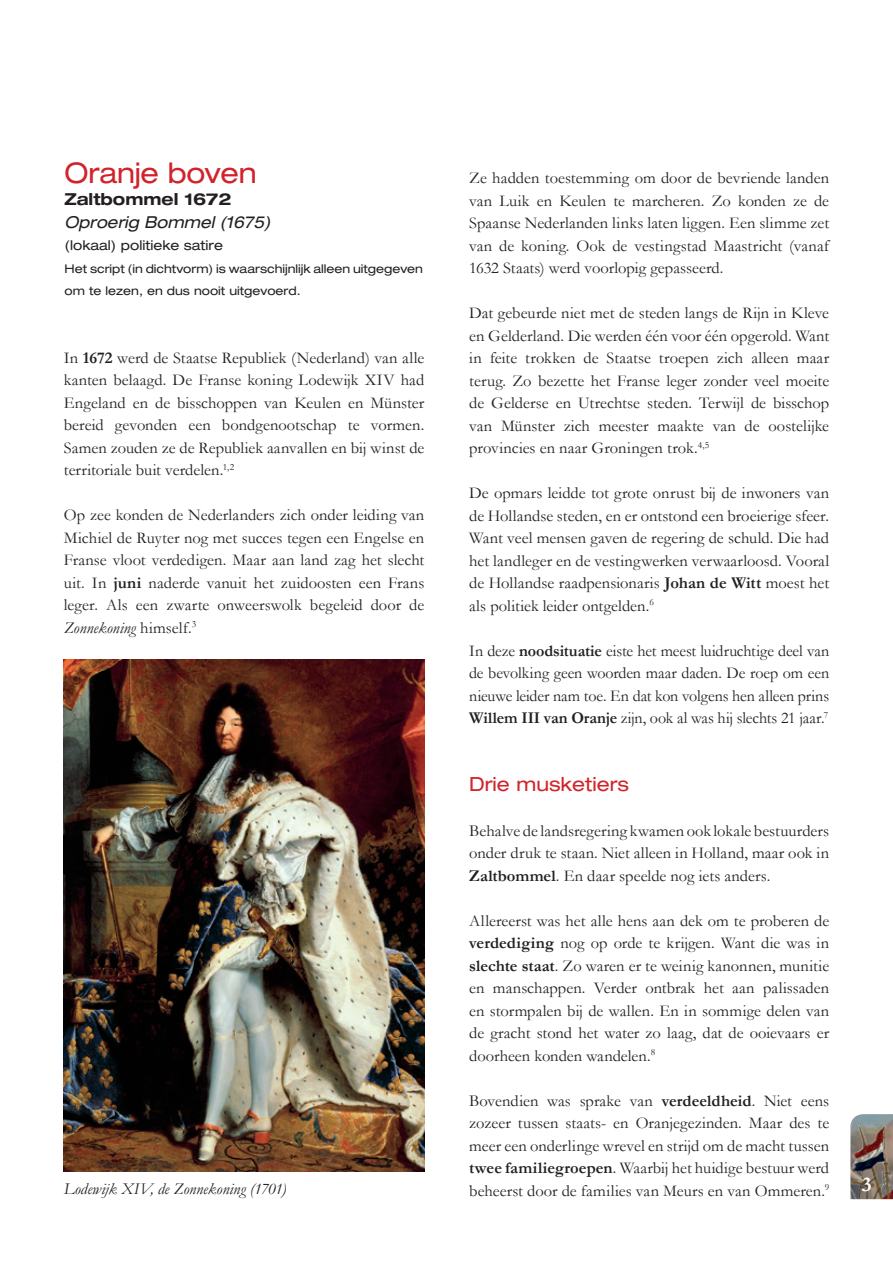
<style>
.page{position:relative;width:893px;height:1263px;background:#fff}
.page>*{position:absolute;margin:0;border:0;box-sizing:border-box;transform-origin:0 0}
.t1{font:expanded 28.5px "Helvetica Neue";letter-spacing:-.01em;color:#d1232a}
.t2{font:700 21px "Garamond";color:#fff}
.t3{font:expanded 19.5px "Helvetica Neue";color:#d1232a}
.t4{font:16.5px/22.5px "Garamond";letter-spacing:.005em;color:#231f20;text-align:justify}
.t5{font:italic 16.5px "Garamond";color:#231f20}
.t6{font:italic expanded 16.5px "Helvetica Neue";color:#231f20}
.t7{font:700 expanded 16.5px "Helvetica Neue";color:#231f20}
.t8{font:expanded 13.5px "Helvetica Neue";color:#231f20}
.t9{font:expanded 12px/22.5px "Helvetica Neue";color:#231f20}
.t10{font:9.6px "Garamond";color:#231f20}
.s1{font-weight:700}
.s2{font-style:italic}
</style>
<div class="page">
<img style="left:64px;top:659px;width:361px;height:513px">
<img style="left:850px;top:1114px;width:43px;height:85px">
<h1 class="t1" style="left:65px;top:155px;width:194px">Oranje boven</h1>
<p class="t7" style="left:65px;top:189px;width:168px">Zaltbommel 1672</p>
<p class="t6" style="left:65px;top:212px;width:207px">Oproerig Bommel (1675)</p>
<p class="t8" style="left:65px;top:237px;width:160px">(lokaal) politieke satire</p>
<p class="t9" style="left:65px;top:257px;width:360px">Het script (in dichtvorm) is waarschijnlijk alleen uitgegeven om te lezen, en dus nooit uitgevoerd.</p>
<p class="t4" style="left:64px;top:346px;width:362px">In <span class="s1">1672</span> werd de Staatse Republiek (Nederland) van alle kanten belaagd. De Franse koning Lodewijk XIV had Engeland en de bisschoppen van Keulen en Münster bereid gevonden een bondgenootschap te vormen.<br>Samen zouden ze de Republiek aanvallen en bij winst de territoriale buit verdelen.<sup>1,2</sup></p>
<p class="t4" style="left:64px;top:504px;width:362px">Op zee konden de Nederlanders zich onder leiding van Michiel de Ruyter nog met succes tegen een Engelse en Franse vloot verdedigen. Maar aan land zag het slecht uit. In <span class="s1">juni</span> naderde vanuit het zuidoosten een Frans leger. Als een zwarte onweerswolk begeleid door de <span class="s2">Zonnekoning</span> himself.<sup>3</sup></p>
<p class="t4" style="left:469px;top:166px;width:362px">Ze hadden toestemming om door de bevriende landen van Luik en Keulen te marcheren. Zo konden ze de Spaanse Nederlanden links laten liggen. Een slimme zet van de koning. Ook de vestingstad Maastricht (vanaf 1632 Staats) werd voorlopig gepasseerd.</p>
<p class="t4" style="left:469px;top:301px;width:362px">Dat gebeurde niet met de steden langs de Rijn in Kleve en Gelderland. Die werden één voor één opgerold. Want in feite trokken de Staatse troepen zich alleen maar terug. Zo bezette het Franse leger zonder veel moeite de Gelderse en Utrechtse steden. Terwijl de bisschop van Münster zich meester maakte van de oostelijke provincies en naar Groningen trok.<sup>4,5</sup></p>
<p class="t4" style="left:469px;top:481px;width:362px">De opmars leidde tot grote onrust bij de inwoners van de Hollandse steden, en er ontstond een broeierige sfeer.<br>Want veel mensen gaven de regering de schuld. Die had het landleger en de vestingwerken verwaarloosd. Vooral de Hollandse raadpensionaris <span class="s1">Johan de Witt</span> moest het als politiek leider ontgelden.<sup>6</sup></p>
<p class="t4" style="left:469px;top:639px;width:362px">In deze <span class="s1">noodsituatie</span> eiste het meest luidruchtige deel van de bevolking geen woorden maar daden. De roep om een nieuwe leider nam toe. En dat kon volgens hen alleen prins <span class="s1">Willem III van Oranje</span> zijn, ook al was hij slechts 21 jaar.<sup>7</sup></p>
<p class="t3" style="left:469px;top:772px;width:161px">Drie musketiers</p>
<p class="t4" style="left:469px;top:819px;width:362px">Behalve de landsregering kwamen ook lokale bestuurders onder druk te staan. Niet alleen in Holland, maar ook in <span class="s1">Zaltbommel</span>. En daar speelde nog iets anders.</p>
<p class="t4" style="left:469px;top:909px;width:362px">Allereerst was het alle hens aan dek om te proberen de <span class="s1">verdediging</span> nog op orde te krijgen. Want die was in <span class="s1">slechte staat</span>. Zo waren er te weinig kanonnen, munitie en manschappen. Verder ontbrak het aan palissaden en stormpalen bij de wallen. En in sommige delen van de gracht stond het water zo laag, dat de ooievaars er doorheen konden wandelen.<sup>8</sup></p>
<p class="t4" style="left:469px;top:1089px;width:362px">Bovendien was sprake van <span class="s1">verdeeldheid</span>. Niet eens zozeer tussen staats- en Oranjegezinden. Maar des te meer een onderlinge wrevel en strijd om de macht tussen <span class="s1">twee familiegroepen</span>. Waarbij het huidige bestuur werd beheerst door de families van Meurs en van Ommeren.</p>
<p class="t5" style="left:64px;top:1178px;width:224px">Lodewijk XIV, de Zonnekoning (1701)</p>
<p class="t10" style="left:825px;top:1181px;width:6px">9</p>
<p class="t2" style="left:862px;top:1172px;width:11px">3</p>
</div>
